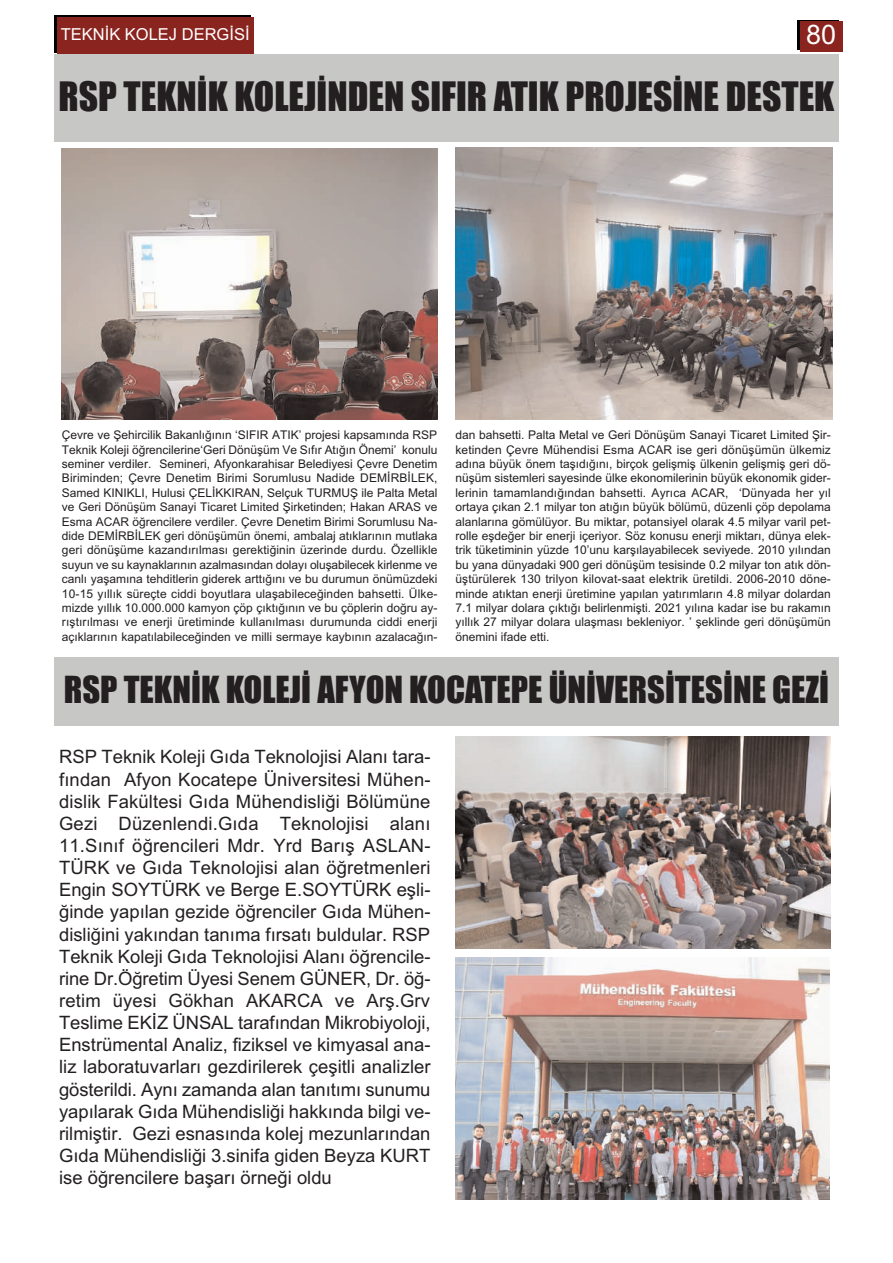
<style>
.page{position:relative;width:893px;height:1263px;background:#fff}
.page>*{position:absolute;margin:0;border:0;box-sizing:border-box;transform-origin:0 0}
.t1{font:37.5px "Impact";color:#231f20}
.t2{font:34.5px "Impact";color:#231f20}
.t3{font:27px "Arial";color:#fff}
.t4{font:18.45px/22.2px "Arial";color:#231f20;text-align:justify}
.t5{font:16.5px "Arial";color:#fff}
.t6{font:12px/14.4px "Arial";color:#231f20;text-align:justify}
</style>
<div class="page">
<div style="left:54px;top:54px;width:785px;height:88px;background:#c7c7c6"></div>
<img style="left:62px;top:148px;width:375px;height:271px">
<img style="left:455px;top:147px;width:377px;height:272px">
<div style="left:54px;top:657px;width:785px;height:68px;background:#c7c7c6"></div>
<img style="left:455px;top:736px;width:376px;height:212px">
<img style="left:455px;top:958px;width:375px;height:242px">
<svg style="left:54px;top:15px;width:196px;height:38px"></svg>
<div style="left:57px;top:18px;width:196px;height:36px;background:#8a241f"></div>
<div style="left:797px;top:20px;width:42px;height:30px;background:linear-gradient(to bottom,#000,#000)"></div>
<div style="left:800px;top:22px;width:42px;height:30px;background:#8a241f"></div>
<h3 class="t5" style="left:61px;top:25px;width:190px">TEKNİK KOLEJ DERGİSİ</h3>
<h3 class="t3" style="left:806px;top:19px;width:32px">80</h3>
<h1 class="t1" style="left:59px;top:76px;width:777px">RSP TEKNİK KOLEJİNDEN SIFIR ATIK PROJESİNE DESTEK</h1>
<p class="t6" style="left:62px;top:428px;width:377px">Çevre ve Şehircilik Bakanlığının ‘SIFIR ATIK’ projesi kapsamında RSP Teknik Koleji öğrencilerine‘Geri Dönüşüm Ve Sıfır Atığın Önemi’ konulu seminer verdiler. Semineri, Afyonkarahisar Belediyesi Çevre Denetim Biriminden; Çevre Denetim Birimi Sorumlusu Nadide DEMİRBİLEK, Samed KINIKLI, Hulusi ÇELİKKIRAN, Selçuk TURMUŞ ile Palta Metal ve Geri Dönüşüm Sanayi Ticaret Limited Şirketinden; Hakan ARAS ve Esma ACAR öğrencilere verdiler. Çevre Denetim Birimi Sorumlusu Na&shy;dide DEMİRBİLEK geri dönüşümün önemi, ambalaj atıklarının mutlaka geri dönüşüme kazandırılması gerektiğinin üzerinde durdu. Özellikle suyun ve su kaynaklarının azalmasından dolayı oluşabilecek kirlenme ve canlı yaşamına tehditlerin giderek arttığını ve bu durumun önümüzdeki 10-15 yıllık süreçte ciddi boyutlara ulaşabileceğinden bahsetti. Ülke&shy;mizde yıllık 10.000.000 kamyon çöp çıktığının ve bu çöplerin doğru ay&shy;rıştırılması ve enerji üretiminde kullanılması durumunda ciddi enerji açıklarının kapatılabileceğinden ve milli sermaye kaybının azalacağın-</p>
<p class="t6" style="left:455px;top:428px;width:377px">dan bahsetti. Palta Metal ve Geri Dönüşüm Sanayi Ticaret Limited Şir&shy;ketinden Çevre Mühendisi Esma ACAR ise geri dönüşümün ülkemiz adına büyük önem taşıdığını, birçok gelişmiş ülkenin gelişmiş geri dö&shy;nüşüm sistemleri sayesinde ülke ekonomilerinin büyük ekonomik gider&shy;lerinin tamamlandığından bahsetti. Ayrıca ACAR, ‘Dünyada her yıl ortaya çıkan 2.1 milyar ton atığın büyük bölümü, düzenli çöp depolama alanlarına gömülüyor. Bu miktar, potansiyel olarak 4.5 milyar varil pet&shy;rolle eşdeğer bir enerji içeriyor. Söz konusu enerji miktarı, dünya elek&shy;trik tüketiminin yüzde 10’unu karşılayabilecek seviyede. 2010 yılından bu yana dünyadaki 900 geri dönüşüm tesisinde 0.2 milyar ton atık dön&shy;üştürülerek 130 trilyon kilovat-saat elektrik üretildi. 2006-2010 döne&shy;minde atıktan enerji üretimine yapılan yatırımların 4.8 milyar dolardan 7.1 milyar dolara çıktığı belirlenmişti. 2021 yılına kadar ise bu rakamın yıllık 27 milyar dolara ulaşması bekleniyor. ’ şeklinde geri dönüşümün önemini ifade etti.</p>
<h2 class="t2" style="left:64px;top:671px;width:767px">RSP TEKNİK KOLEJİ AFYON KOCATEPE ÜNİVERSİTESİNE GEZİ</h2>
<p class="t4" style="left:59px;top:746px;width:373px">RSP Teknik Koleji Gıda Teknolojisi Alanı tara&shy;fından Afyon Kocatepe Üniversitesi Mühen&shy;dislik Fakültesi Gıda Mühendisliği Bölümüne Gezi Düzenlendi.Gıda Teknolojisi alanı 11.Sınıf öğrencileri Mdr. Yrd Barış ASLAN-TÜRK ve Gıda Teknolojisi alan öğretmenleri Engin SOYTÜRK ve Berge E.SOYTÜRK eşli&shy;ğinde yapılan gezide öğrenciler Gıda Mühen&shy;disliğini yakından tanıma fırsatı buldular. RSP Teknik Koleji Gıda Teknolojisi Alanı öğrencile&shy;rine Dr.Öğretim Üyesi Senem GÜNER, Dr. öğ&shy;retim üyesi Gökhan AKARCA ve Arş.Grv Teslime EKİZ ÜNSAL tarafından Mikrobiyoloji, Enstrümental Analiz, fiziksel ve kimyasal ana&shy;liz laboratuvarları gezdirilerek çeşitli analizler gösterildi. Aynı zamanda alan tanıtımı sunumu yapılarak Gıda Mühendisliği hakkında bilgi ve&shy;rilmiştir. Gezi esnasında kolej mezunlarından Gıda Mühendisliği 3.sinifa giden Beyza KURT ise öğrencilere başarı örneği oldu</p>
</div>
